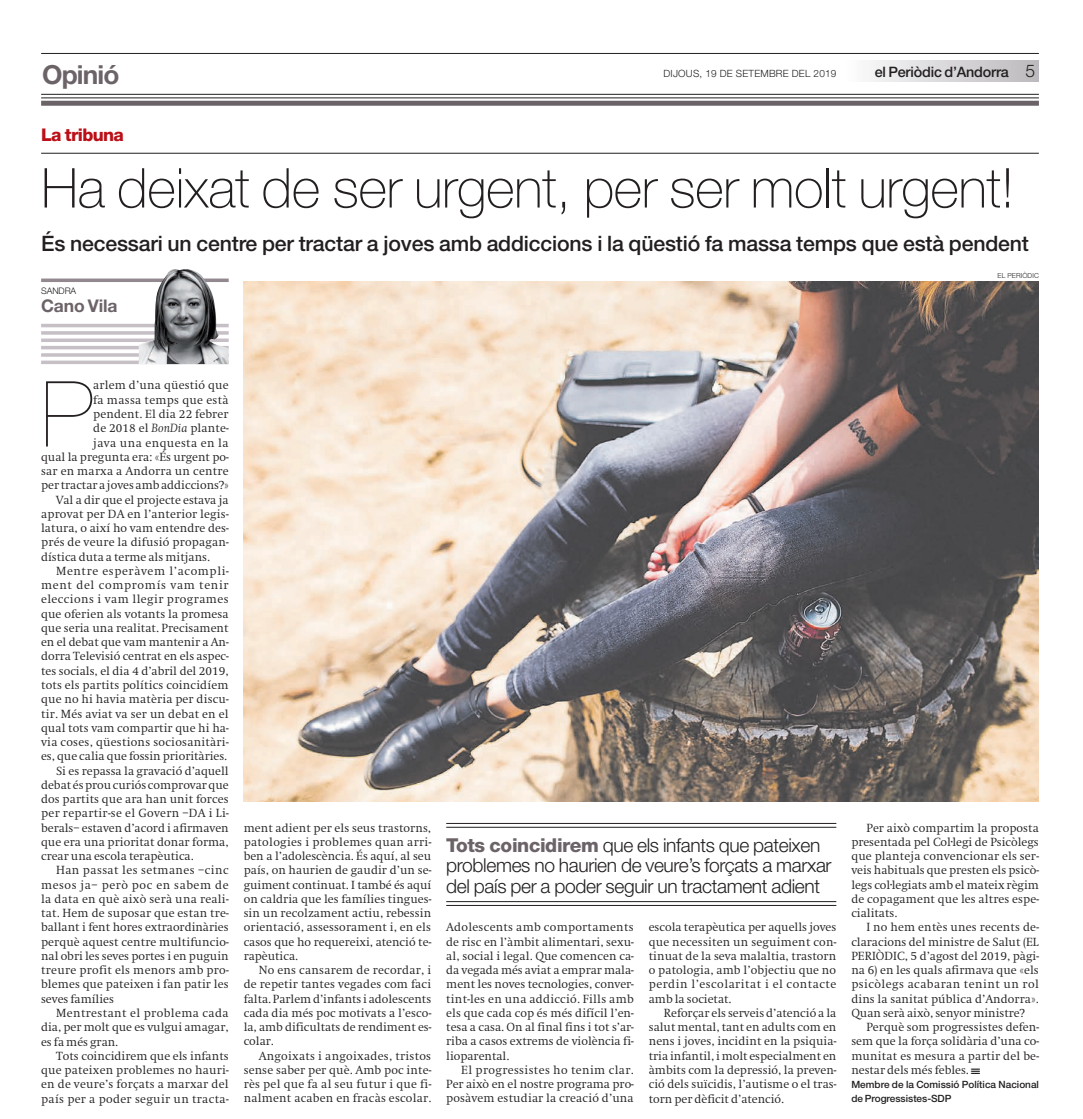
<style>
.page{position:relative;width:1083px;height:1119px;background:#fff}
.page>*{position:absolute;margin:0;border:0;box-sizing:border-box;transform-origin:0 0}
.t1{font:200 91.25px "Helvetica Neue LT Std";color:#231f20}
.t2{font:100 55px "Helvetica Neue LT Std";letter-spacing:-.01em;color:#231f20}
.t3{font:700 26.25px "Helvetica Neue LT Std";letter-spacing:-.035em;color:#6c6369}
.t4{font:500 21.25px "Helvetica Neue LT Std";letter-spacing:-.01em;color:#231f20}
.t5{font:300 19.12px/20.5px "Helvetica Neue LT Std";letter-spacing:-.02em;color:#231f20}
.t6{font:800 17.5px "Helvetica Neue LT Std";letter-spacing:-.04em;color:#bb1018}
.t7{font:700 17.5px "Helvetica Neue LT Std";letter-spacing:-.01em;color:#6c6369}
.t8{font:500 14.38px "Helvetica Neue LT Std";letter-spacing:-.015em;color:#231f20}
.t9{font:300 11.38px/14.2px "Swift ND Std";letter-spacing:.005em;color:#231f20;text-align:justify}
.t10{font:300 11.38px "Swift ND Std";letter-spacing:.035em;color:#231f20}
.t11{font:300 11.38px "Swift ND Std";letter-spacing:.025em;color:#231f20}
.t12{font:300 11.38px "Swift ND Std";letter-spacing:.055em;color:#231f20}
.t13{font:300 11.38px "Swift ND Std";letter-spacing:.03em;color:#231f20}
.t14{font:300 11.38px "Swift ND Std";letter-spacing:.045em;color:#231f20}
.t15{font:500 10px/14.2px "Helvetica Neue LT Std";color:#231f20}
.t16{font:300 10px "Helvetica Neue LT Std";letter-spacing:.02em;color:#231f20}
.t17{font:300 9px "Helvetica Neue LT Std";letter-spacing:-.01em;color:#231f20}
.t18{font:300 6.88px "Helvetica Neue LT Std";letter-spacing:.015em;color:#231f20}
.s1{font-weight:300;font-size:17.5px}
.s2{font-style:italic}
.s3{font-weight:800;color:#6c6369}
</style>
<div class="page">
<div style="left:844px;top:61px;width:195px;height:21px;background:linear-gradient(to right,#fdfdfe,#bcb8bd)"></div>
<hr style="left:41px;top:94px;width:998px;height:1px;background:#231f20">
<hr style="left:41px;top:98px;width:998px;height:1px;background:#231f20">
<hr style="left:41px;top:53px;width:998px;height:1px;background:#231f20">
<div style="left:41px;top:101px;width:998px;height:5px;background:#6c6369"></div>
<hr style="left:41px;top:153px;width:998px;height:1px;background:#231f20">
<svg style="left:41px;top:278px;width:98px;height:4px"></svg>
<svg style="left:41px;top:360px;width:98px;height:4px"></svg>
<hr style="left:41px;top:324px;width:188px;height:3px;background:#c6bfc5">
<svg style="left:41px;top:338px;width:98px;height:4px"></svg>
<svg style="left:41px;top:353px;width:98px;height:4px"></svg>
<hr style="left:41px;top:331px;width:188px;height:3px;background:#c6bfc5">
<hr style="left:41px;top:346px;width:188px;height:3px;background:#c6bfc5">
<img style="left:139px;top:269px;width:90px;height:95px">
<img style="left:244px;top:281px;width:795px;height:520px">
<hr style="left:446px;top:823px;width:390px;height:1px;background:#231f20">
<hr style="left:446px;top:827px;width:390px;height:1px;background:#231f20">
<hr style="left:446px;top:901px;width:390px;height:1px;background:#231f20">
<hr style="left:446px;top:905px;width:390px;height:1px;background:#231f20">
<h3 class="t3" style="left:42px;top:58px;width:79px">Opinió</h3>
<p class="t16" style="left:663px;top:67px;width:174px">DIJOUS, 19 DE SETEMBRE DEL 2019</p>
<p class="t8" style="left:875px;top:63px;width:162px">el Periòdic d’Andorra <span class="s1">5</span></p>
<h3 class="t6" style="left:41px;top:125px;width:84px">La tribuna</h3>
<h2 class="t2" style="left:41px;top:156px;width:975px">Ha deixat de ser urgent, per ser molt urgent!</h2>
<h3 class="t4" style="left:41px;top:231px;width:989px">És necessari un centre per tractar a joves amb addiccions i la qüestió fa massa temps que està pendent</h3>
<p class="t17" style="left:41px;top:285px;width:37px">SANDRA</p>
<h3 class="t7" style="left:41px;top:295px;width:78px">Cano Vila</h3>
<p class="t18" style="left:997px;top:272px;width:43px">EL PERIÒDIC</p>
<h1 class="t1" style="left:41px;top:361px;width:54px">P</h1>
<p class="t9" style="left:93px;top:378px;width:137px">arlem d’una qüestió que</p>
<p class="t11" style="left:93px;top:393px;width:137px">fa massa temps que està</p>
<p class="t9" style="left:93px;top:407px;width:137px">pendent. El dia 22 febrer</p>
<p class="t9" style="left:93px;top:421px;width:137px">de 2018 el <span class="s2">BonDia</span> plante-</p>
<p class="t10" style="left:93px;top:436px;width:137px">java una enquesta en la</p>
<p class="t9" style="left:41px;top:450px;width:189px">qual la pregunta era: «És urgent po-</p>
<p class="t9" style="left:41px;top:464px;width:189px">sar en marxa a Andorra un centre</p>
<p class="t9" style="left:41px;top:478px;width:189px">per tractar a joves amb addiccions?»</p>
<p class="t9" style="left:56px;top:492px;width:174px">Val a dir que el projecte estava ja</p>
<p class="t9" style="left:41px;top:507px;width:189px">aprovat per DA en l’anterior legis-</p>
<p class="t9" style="left:41px;top:521px;width:189px">latura, o així ho vam entendre des-</p>
<p class="t9" style="left:41px;top:535px;width:189px">prés de veure la difusió propagan-</p>
<p class="t9" style="left:41px;top:549px;width:170px">dística duta a terme als mitjans.</p>
<p class="t12" style="left:56px;top:564px;width:174px">Mentre esperàvem l’acompli-</p>
<p class="t12" style="left:41px;top:578px;width:189px">ment del compromís vam tenir</p>
<p class="t10" style="left:41px;top:592px;width:189px">eleccions i vam llegir programes</p>
<p class="t9" style="left:41px;top:606px;width:189px">que oferien als votants la promesa</p>
<p class="t9" style="left:41px;top:621px;width:189px">que seria una realitat. Precisament</p>
<p class="t9" style="left:41px;top:635px;width:189px">en el debat que vam mantenir a An-</p>
<p class="t9" style="left:41px;top:649px;width:189px">dorra Televisió centrat en els aspec-</p>
<p class="t9" style="left:41px;top:663px;width:189px">tes socials, el dia 4 d’abril del 2019,</p>
<p class="t9" style="left:41px;top:678px;width:189px">tots els partits polítics coincidíem</p>
<p class="t9" style="left:41px;top:692px;width:189px">que no hi havia matèria per discu-</p>
<p class="t9" style="left:41px;top:706px;width:189px">tir. Més aviat va ser un debat en el</p>
<p class="t9" style="left:41px;top:720px;width:189px">qual tots vam compartir que hi ha-</p>
<p class="t9" style="left:41px;top:735px;width:189px">via coses, qüestions sociosanitàri-</p>
<p class="t9" style="left:41px;top:749px;width:188px">es, que calia que fossin prioritàries.</p>
<p class="t9" style="left:56px;top:763px;width:174px">Si es repassa la gravació d’aquell</p>
<p class="t9" style="left:41px;top:777px;width:189px">debat és prou curiós comprovar que</p>
<p class="t9" style="left:41px;top:792px;width:189px">dos partits que ara han unit forces</p>
<p class="t11" style="left:41px;top:806px;width:189px">per repartir-se el Govern –DA i Li-</p>
<p class="t9" style="left:41px;top:820px;width:189px">berals– estaven d’acord i afirmaven</p>
<p class="t9" style="left:41px;top:834px;width:189px">que era una prioritat donar forma,</p>
<p class="t9" style="left:41px;top:849px;width:154px">crear una escola terapèutica.</p>
<p class="t10" style="left:56px;top:863px;width:174px">Han passat les setmanes –cinc</p>
<p class="t14" style="left:41px;top:877px;width:189px">mesos ja– però poc en sabem de</p>
<p class="t9" style="left:41px;top:891px;width:189px">la data en què això serà una reali-</p>
<p class="t9" style="left:41px;top:906px;width:189px">tat. Hem de suposar que estan tre-</p>
<p class="t9" style="left:41px;top:920px;width:189px">ballant i fent hores extraordinàries</p>
<p class="t9" style="left:41px;top:934px;width:189px">perquè aquest centre multifuncio-</p>
<p class="t9" style="left:41px;top:948px;width:189px">nal obri les seves portes i en puguin</p>
<p class="t11" style="left:41px;top:963px;width:189px">treure profit els menors amb pro-</p>
<p class="t9" style="left:41px;top:977px;width:189px">blemes que pateixen i fan patir les</p>
<p class="t9" style="left:41px;top:991px;width:74px">seves famílies</p>
<p class="t10" style="left:56px;top:1006px;width:174px">Mentrestant el problema cada</p>
<p class="t9" style="left:41px;top:1020px;width:189px">dia, per molt que es vulgui amagar,</p>
<p class="t9" style="left:41px;top:1034px;width:79px">es fa més gran.</p>
<p class="t9" style="left:56px;top:1048px;width:174px">Tots coincidirem que els infants</p>
<p class="t9" style="left:41px;top:1062px;width:189px">que pateixen problemes no hauri-</p>
<p class="t9" style="left:41px;top:1077px;width:189px">en de veure’s forçats a marxar del</p>
<p class="t13" style="left:41px;top:1091px;width:189px">país per a poder seguir un tracta-</p>
<p class="t9" style="left:244px;top:820px;width:189px">ment adient per els seus trastorns, patologies i problemes quan arri&shy;ben a l’adolescència. És aquí, al seu país, on haurien de gaudir d’un se&shy;guiment continuat. I també és aquí on caldria que les famílies tingues&shy;sin un recolzament actiu, rebessin orientació, assessorament i, en els casos que ho requereixi, atenció te&shy;rapèutica.</p>
<p class="t9" style="left:244px;top:963px;width:189px;text-indent:15px">No ens cansarem de recordar, i de repetir tantes vegades com faci falta. Parlem d’infants i adolescents cada dia més poc motivats a l’esco&shy;la, amb dificultats de rendiment es&shy;colar.</p>
<p class="t9" style="left:244px;top:1048px;width:189px;text-indent:15px">Angoixats i angoixades, tristos sense saber per què. Amb poc inte&shy;rès pel que fa al seu futur i que fi&shy;nalment acaben en fracàs escolar.</p>
<h3 class="t5" style="left:446px;top:834px;width:387px"><span class="s3">Tots coincidirem</span> que els infants que pateixen problemes no haurien de veure’s forçats a marxar del país per a poder seguir un tractament adient</h3>
<p class="t9" style="left:446px;top:920px;width:189px">Adolescents amb comportaments de risc en l’àmbit alimentari, sexu&shy;al, social i legal. Que comencen ca&shy;da vegada més aviat a emprar mala&shy;ment les noves tecnologies, conver&shy;tint-les en una addicció. Fills amb els que cada cop és més difícil l’en&shy;tesa a casa. On al final fins i tot s’ar&shy;riba a casos extrems de violència fi&shy;lioparental.</p>
<p class="t9" style="left:446px;top:1062px;width:189px;text-indent:15px">El progressistes ho tenim clar.<br>Per això en el nostre programa pro&shy;posàvem estudiar la creació d’una</p>
<p class="t9" style="left:649px;top:920px;width:189px">escola terapèutica per aquells joves que necessiten un seguiment con&shy;tinuat de la seva malaltia, trastorn o patologia, amb l’objectiu que no perdin l’escolaritat i el contacte amb la societat.</p>
<p class="t9" style="left:649px;top:1005px;width:189px;text-indent:15px">Reforçar els serveis d’atenció a la salut mental, tant en adults com en nens i joves, incidint en la psiquia&shy;tria infantil, i molt especialment en àmbits com la depressió, la preven&shy;ció dels suïcidis, l’autisme o el tras&shy;torn per dèficit d’atenció.</p>
<p class="t9" style="left:851px;top:820px;width:189px;text-indent:15px">Per això compartim la proposta presentada pel Col·legi de Psicòlegs que planteja convencionar els ser&shy;veis habituals que presten els psicò&shy;legs col·legiats amb el mateix règim de copagament que les altres espe&shy;cialitats.</p>
<p class="t9" style="left:851px;top:920px;width:189px;text-indent:15px">I no hem entès unes recents de&shy;claracions del ministre de Salut (EL PERIÒDIC, 5 d’agost del 2019, pàgi&shy;na 6) en les quals afirmava que «els psicòlegs acabaran tenint un rol dins la sanitat pública d’Andorra».<br>Quan serà això, senyor ministre?</p>
<p class="t9" style="left:851px;top:1020px;width:189px;text-indent:15px">Perquè som progressistes defen&shy;sem que la força solidària d’una co&shy;munitat es mesura a partir del be&shy;nestar dels més febles. ★</p>
<p class="t15" style="left:851px;top:1077px;width:189px">Membre de la Comissió Política Nacional de Progressistes-SDP</p>
</div>
